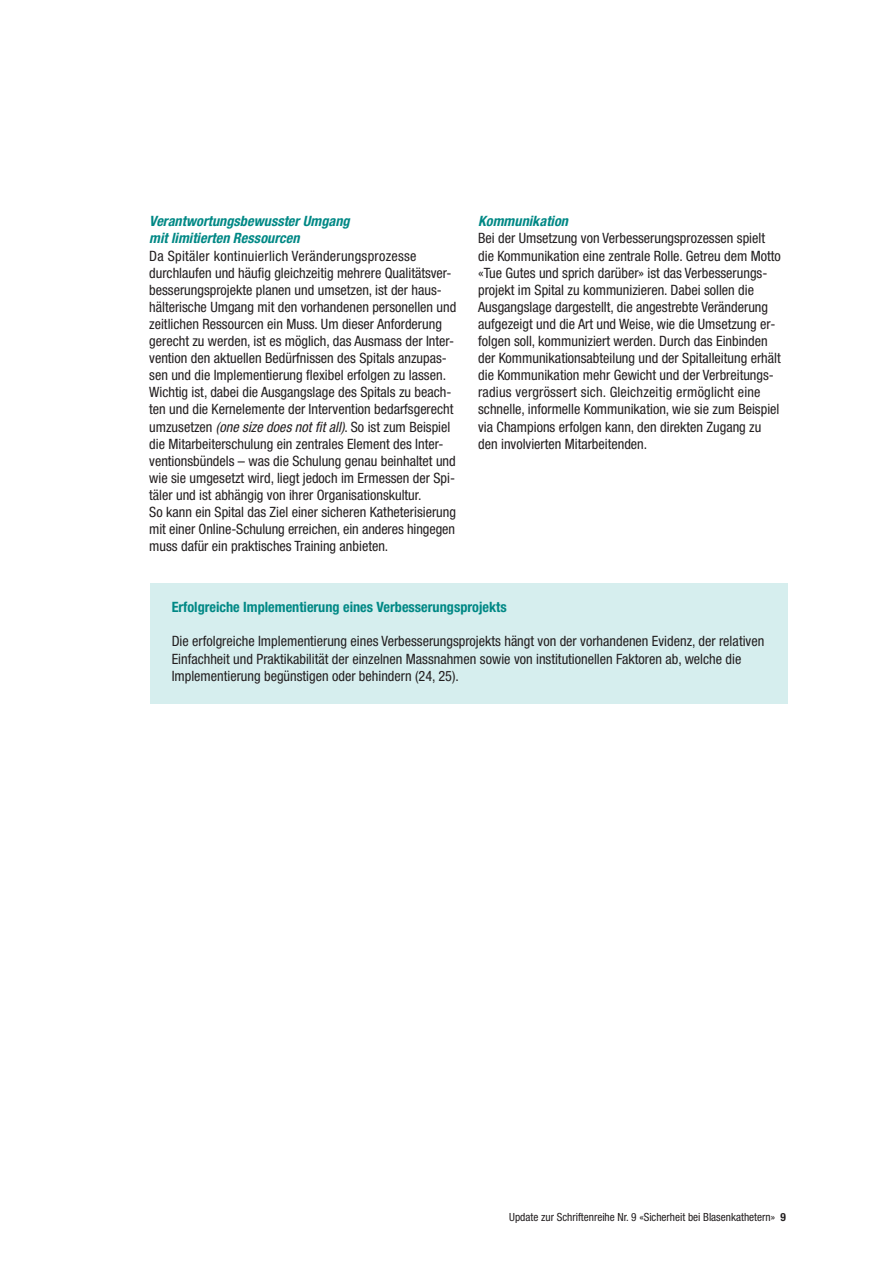
<style>
.page{position:relative;width:893px;height:1263px;background:#fff}
.page>*{position:absolute;margin:0;border:0;box-sizing:border-box;transform-origin:0 0}
.t1{font:condensed 14.25px/17.1px "Helvetica Neue";color:#231f20}
.t2{font:italic 700 condensed 14.25px/17.1px "Helvetica Neue";letter-spacing:.005em;color:#008885}
.t3{font:700 condensed 14.25px "Helvetica Neue";color:#008885}
.t4{font:condensed 11.25px "Helvetica Neue";color:#231f20}
.s1{font-style:italic}
.s2{font-weight:700}
</style>
<div class="page">
<div style="left:150px;top:583px;width:638px;height:120px;background:#d6eeee"></div>
<p class="t2" style="left:149px;top:214px;width:202px">Verantwortungsbewusster Umgang mit limitierten Ressourcen</p>
<p class="t1" style="left:149px;top:248px;width:309px">Da Spitäler kontinuierlich Veränderungsprozesse durchlaufen und häufig gleichzeitig mehrere Qualitätsver&shy;besserungsprojekte planen und umsetzen, ist der haus&shy;hälterische Umgang mit den vorhandenen personellen und zeitlichen Ressourcen ein Muss. Um dieser Anforderung gerecht zu werden, ist es möglich, das Ausmass der Inter&shy;vention den aktuellen Bedürfnissen des Spitals anzupas&shy;sen und die Implementierung flexibel erfolgen zu lassen.<br>Wichtig ist, dabei die Ausgangslage des Spitals zu beach&shy;ten und die Kernelemente der Intervention bedarfsgerecht umzusetzen <span class="s1">(one size does not fit all)</span>. So ist zum Beispiel die Mitarbeiterschulung ein zentrales Element des Inter&shy;ventionsbündels – was die Schulung genau beinhaltet und wie sie umgesetzt wird, liegt jedoch im Ermessen der Spi&shy;täler und ist abhängig von ihrer Organisationskultur.<br>So kann ein Spital das Ziel einer sicheren Katheterisierung mit einer Online-Schulung erreichen, ein anderes hingegen muss dafür ein praktisches Training anbieten.</p>
<p class="t2" style="left:478px;top:214px;width:91px">Kommunikation</p>
<p class="t1" style="left:478px;top:231px;width:304px">Bei der Umsetzung von Verbesserungsprozessen spielt die Kommunikation eine zentrale Rolle. Getreu dem Motto «Tue Gutes und sprich darüber» ist das Verbesserungs&shy;projekt im Spital zu kommunizieren. Dabei sollen die Ausgangslage dargestellt, die angestrebte Veränderung aufgezeigt und die Art und Weise, wie die Umsetzung er&shy;folgen soll, kommuniziert werden. Durch das Einbinden der Kommunikationsabteilung und der Spitalleitung erhält die Kommunikation mehr Gewicht und der Verbreitungs&shy;radius vergrössert sich. Gleichzeitig ermöglicht eine schnelle, informelle Kommunikation, wie sie zum Beispiel via Champions erfolgen kann, den direkten Zugang zu den involvierten Mitarbeitenden.</p>
<p class="t3" style="left:172px;top:602px;width:336px">Erfolgreiche Implementierung eines Verbesserungsprojekts</p>
<p class="t1" style="left:172px;top:634px;width:594px">Die erfolgreiche Implementierung eines Verbesserungsprojekts hängt von der vorhandenen Evidenz, der relativen<br>Einfachheit und Praktikabilität der einzelnen Massnahmen sowie von institutionellen Faktoren ab, welche die<br>Implementierung begünstigen oder behindern (24, 25).</p>
<p class="t4" style="left:509px;top:1213px;width:278px">Update zur Schriftenreihe Nr. 9 «Sicherheit bei Blasenkathetern» <span class="s2">9</span></p>
</div>
